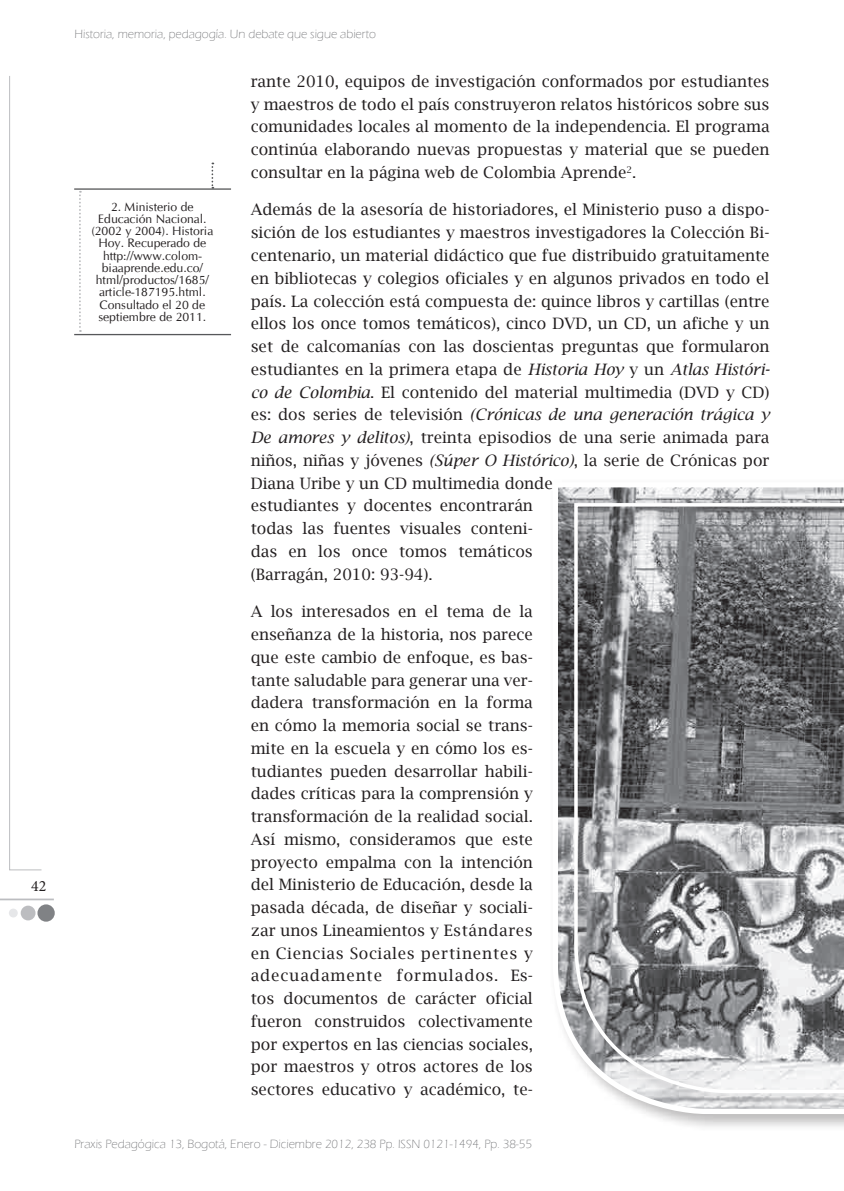
<style>
.page{position:relative;width:844px;height:1191px;background:#fff}
.page>*{position:absolute;margin:0;border:0;box-sizing:border-box;transform-origin:0 0}
.cuerpo{font:15.75px/22.8px "Lucida Bright";color:#231f20;text-align:justify}
.t1{font:15.75px "Minion Pro";color:#231f20}
.pie_de_nota{font:12.25px/12.2px "CG Omega";color:#231f20;text-align:center}
.t2{font:300 12.25px "Eras ITC";color:#6c6d70}
.s1{font-style:italic}
</style>
<div class="page">
<hr style="left:0;top:898px;width:54px;height:2px;background:#bcbdc0">
<svg style="left:9px;top:76px;width:33px;height:794px"></svg>
<div style="left:37px;top:904px;width:18px;height:17px;background:#808285;border-radius:50%"></div>
<div style="left:21px;top:905px;width:14px;height:15px;background:#bcbdc0;border-radius:50%"></div>
<div style="left:9px;top:908px;width:9px;height:9px;background:#e6e7e9;border-radius:50%"></div>
<hr style="left:74px;top:188px;width:157px;height:2px;background:#57585a">
<hr style="left:74px;top:334px;width:157px;height:1px;background:#57585a">
<svg style="left:79px;top:191px;width:2px;height:141px"></svg>
<svg style="left:211px;top:163px;width:2px;height:26px"></svg>
<div style="left:549px;top:479px;width:294px;height:652px;background:#231f20;opacity:.3"></div>
<svg style="left:550px;top:479px;width:293px;height:637px"></svg>
<div style="left:570px;top:499px;width:273px;height:612px;background:#231f20;opacity:.3"></div>
<svg style="left:572px;top:501px;width:271px;height:594px;background:#8d8e90"></svg>
<p class="t1" style="left:31px;top:875px;width:17px">42</p>
<p class="t2" style="left:74px;top:27px;width:303px">Historia, memoria, pedagogía. Un debate que sigue abierto</p>
<p class="pie_de_nota" style="left:91px;top:200px;width:123px">2. Ministerio de<br>Educación Nacional. (2002 y 2004). Historia<br>Hoy. Recuperado de http://www.colom&shy;biaaprende.edu.co/ html/productos/1685/ article-187195.html.<br>Consultado el 20 de septiembre de 2011.</p>
<p class="cuerpo" style="left:251px;top:70px;width:520px">rante 2010, equipos de investigación conformados por estudiantes y maestros de todo el país construyeron relatos históricos sobre sus comunidades locales al momento de la independencia. El programa continúa elaborando nuevas propuestas y material que se pueden consultar en la página web de Colombia Aprende<sup>2</sup>.</p>
<p class="cuerpo" style="left:251px;top:198px;width:520px;text-align:left">Además de la asesoría de historiadores, el Ministerio puso a dispo&shy;sición de los estudiantes y maestros investigadores la Colección Bi&shy;centenario, un material didáctico que fue distribuido gratuitamente en bibliotecas y colegios oficiales y en algunos privados en todo el país. La colección está compuesta de: quince libros y cartillas (entre ellos los once tomos temáticos), cinco DVD, un CD, un afiche y un set de calcomanías con las doscientas preguntas que formularon estudiantes en la primera etapa de <span class="s1">Historia Hoy</span> y un <span class="s1">Atlas Históri&shy;co de Colombia</span>. El contenido del material multimedia (DVD y CD) es: dos series de televisión <span class="s1">(Crónicas de una generación trágica y De amores y delitos)</span>, treinta episodios de una serie animada para niños, niñas y jóvenes <span class="s1">(Súper O Histórico)</span>, la serie de Crónicas por Diana Uribe y un CD multimedia donde<br>estudiantes y docentes encontrarán<br>todas las fuentes visuales conteni-<br>das en los once tomos temáticos<br>(Barragán, 2010: 93-94).</p>
<p class="cuerpo" style="left:251px;top:600px;width:283px">A los interesados en el tema de la enseñanza de la historia, nos parece que este cambio de enfoque, es bas&shy;tante saludable para generar una ver&shy;dadera transformación en la forma en cómo la memoria social se trans&shy;mite en la escuela y en cómo los es&shy;tudiantes pueden desarrollar habili&shy;dades críticas para la comprensión y transformación de la realidad social.<br>Así mismo, consideramos que este proyecto empalma con la intención del Ministerio de Educación, desde la pasada década, de diseñar y sociali&shy;zar unos Lineamientos y Estándares en Ciencias Sociales pertinentes y adecuadamente formulados. Es&shy;tos documentos de carácter oficial fueron construidos colectivamente por expertos en las ciencias sociales, por maestros y otros actores de los sectores educativo y académico, te-</p>
<p class="t2" style="left:74px;top:1137px;width:459px">Praxis Pedagógica 13, Bogotá, Enero - Diciembre 2012, 238 Pp. ISSN 0121-1494, Pp. 38-55</p>
</div>
